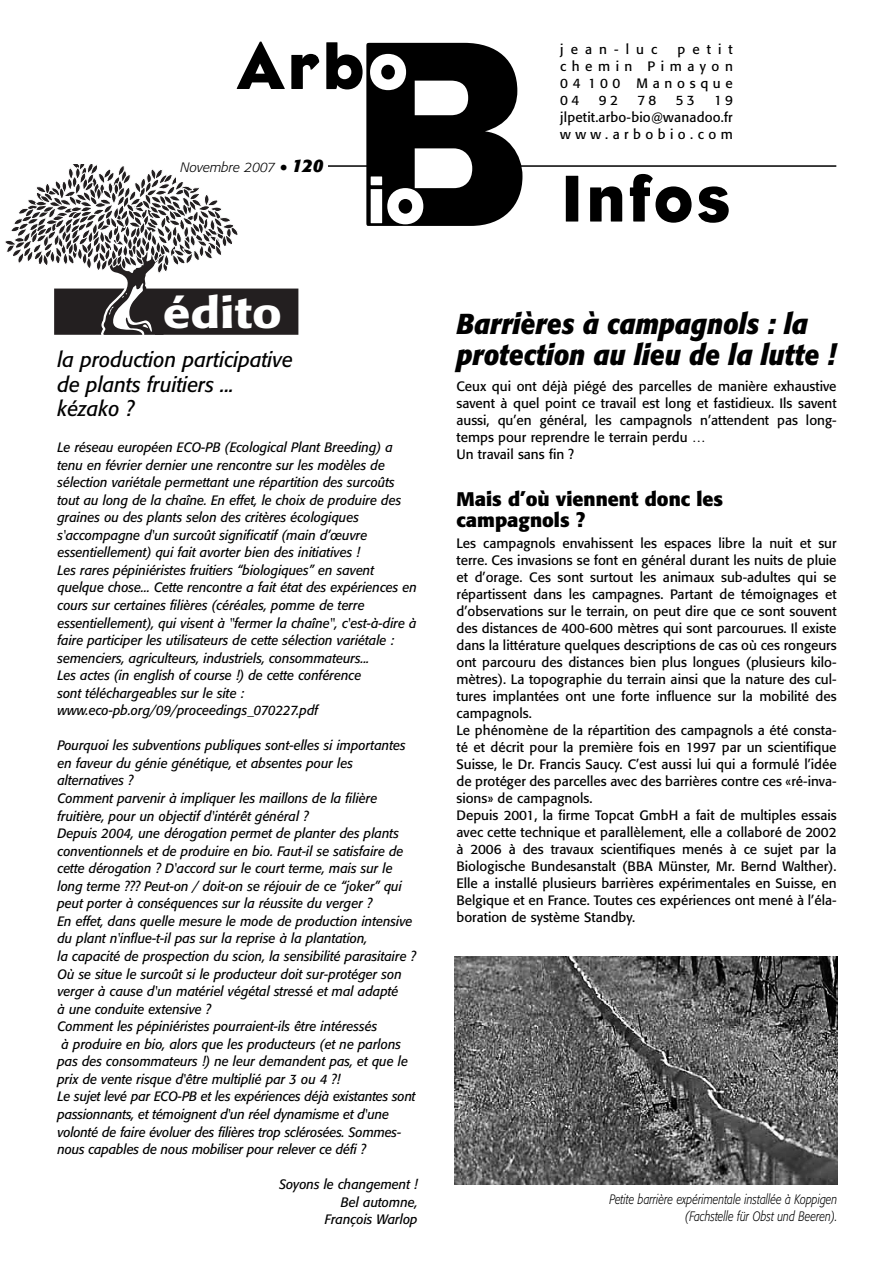
<style>
.page{position:relative;width:893px;height:1263px;background:#fff}
.page>*{position:absolute;margin:0;border:0;box-sizing:border-box;transform-origin:0 0}
.t1{font:270px "Eagle";color:#000}
.t2{font:67.5px/134.1px "Eagle";letter-spacing:.04em;color:#000;text-align:right}
.t3{font:500 42.15px "Formata";color:#fff;scale:1.17 1}
.t4{font:italic 700 28.5px/30.9px "Formata";color:#000;scale:.9 1}
.t5{font:italic 21px/24.8px "Formata";color:#000;scale:.95 1}
.t6{font:700 19.5px/21px "Formata";color:#000}
.t7{font:italic 13.5px/17.5px "Formata";color:#000;scale:.95 1}
.t8{font:13.5px/17px "Formata";color:#000;text-align:justify}
.t9{font:italic 300 13.5px/16.6px "Formata";color:#000;text-align:right;scale:.8 1}
.t10{font:italic 300 13.5px "Formata";color:#000}
.s1{color:#fff}
.s2{font-size:24px}
.s3{font-weight:700;font-size:18px}
</style>
<div class="page">
<svg style="left:5px;top:165px;width:293px;height:170px"></svg>
<hr style="left:327px;top:165px;width:64px;height:2px;background:#000">
<hr style="left:518px;top:165px;width:318px;height:2px;background:#000">
<div style="left:176px;top:151px;width:151px;height:30px;background:#fff"></div>
<img style="left:454px;top:956px;width:384px;height:228px">
<h2 class="t2" style="left:237px;top:-1px;width:190px">Arb<span class="s1">o io</span></h2>
<h1 class="t1" style="left:346px;top:-25px;width:187px">B</h1>
<p class="t10" style="left:181px;top:161px;width:144px">Novembre 2007 <span class="s2">•</span> <span class="s3">120</span></p>
<p class="t8" style="left:560px;top:42px;width:99px">jean-luc</p>
<p class="t8" style="left:560px;top:42px;width:174px;text-indent:117px">petit chemin Pimayon 04 100 Manosque 0 4</p>
<p class="t8" style="left:560px;top:93px;width:174px;text-indent:154px">19 jlpetit.arbo-bio@wanadoo.fr www.arbobio.com</p>
<p class="t8" style="left:599px;top:93px;width:21px">9 2</p>
<p class="t8" style="left:638px;top:93px;width:20px">78</p>
<p class="t8" style="left:676px;top:93px;width:20px">53</p>
<h2 class="t2" style="left:561px;top:131px;width:171px">Infos</h2>
<h3 class="t3" style="left:163px;top:295px;width:103px">édito</h3>
<h3 class="t5" style="left:57px;top:349px;width:249px">la production participative de plants fruitiers ... kézako ?</h3>
<p class="t7" style="left:57px;top:439px;width:380px">Le réseau européen ECO-PB (Ecological Plant Breeding) a tenu en février dernier une rencontre sur les modèles de sélection variétale permettant une répartition des surcoûts tout au long de la chaîne. En effet, le choix de produire des graines ou des plants selon des critères écologiques s'accompagne d'un surcoût significatif (main d’œuvre essentiellement) qui fait avorter bien des initiatives !<br>Les rares pépiniéristes fruitiers “biologiques” en savent quelque chose... Cette rencontre a fait état des expériences en cours sur certaines filières (céréales, pomme de terre essentiellement), qui visent à "fermer la chaîne", c'est-à-dire à faire participer les utilisateurs de cette sélection variétale : semenciers, agriculteurs, industriels, consommateurs...<br>Les actes (in english of course !) de cette conférence<br>sont téléchargeables sur le site : www.eco-pb.org/09/proceedings_070227.pdf</p>
<p class="t7" style="left:57px;top:738px;width:368px">Pourquoi les subventions publiques sont-elles si importantes</p>
<p class="t7" style="left:57px;top:755px;width:313px">en faveur du génie génétique, et absentes pour les</p>
<p class="t7" style="left:57px;top:773px;width:81px">alternatives ?</p>
<p class="t7" style="left:57px;top:790px;width:338px">Comment parvenir à impliquer les maillons de la filière</p>
<p class="t7" style="left:57px;top:808px;width:266px">fruitière, pour un objectif d'intérêt général ?</p>
<p class="t7" style="left:57px;top:826px;width:361px">Depuis 2004, une dérogation permet de planter des plants</p>
<p class="t7" style="left:57px;top:843px;width:366px">conventionnels et de produire en bio. Faut-il se satisfaire de</p>
<p class="t7" style="left:57px;top:861px;width:354px">cette dérogation ? D'accord sur le court terme, mais sur le</p>
<p class="t7" style="left:57px;top:878px;width:364px">long terme ??? Peut-on / doit-on se réjouir de ce “joker” qui</p>
<p class="t7" style="left:57px;top:896px;width:333px">peut porter à conséquences sur la réussite du verger ?</p>
<p class="t7" style="left:57px;top:913px;width:375px">En effet, dans quelle mesure le mode de production intensive</p>
<p class="t7" style="left:57px;top:931px;width:328px">du plant n'influe-t-il pas sur la reprise à la plantation,</p>
<p class="t7" style="left:57px;top:948px;width:379px">la capacité de prospection du scion, la sensibilité parasitaire ?</p>
<p class="t7" style="left:57px;top:966px;width:364px">Où se situe le surcoût si le producteur doit sur-protéger son</p>
<p class="t7" style="left:57px;top:983px;width:361px">verger à cause d'un matériel végétal stressé et mal adapté</p>
<p class="t7" style="left:57px;top:1001px;width:163px">à une conduite extensive ?</p>
<p class="t7" style="left:57px;top:1019px;width:338px">Comment les pépiniéristes pourraient-ils être intéressés</p>
<p class="t7" style="left:62px;top:1036px;width:359px">à produire en bio, alors que les producteurs (et ne parlons</p>
<p class="t7" style="left:57px;top:1054px;width:370px">pas des consommateurs !) ne leur demandent pas, et que le</p>
<p class="t7" style="left:57px;top:1071px;width:299px">prix de vente risque d'être multiplié par 3 ou 4 ?!</p>
<p class="t7" style="left:57px;top:1089px;width:379px">Le sujet levé par ECO-PB et les expériences déjà existantes sont</p>
<p class="t7" style="left:57px;top:1106px;width:351px">passionnants, et témoignent d'un réel dynamisme et d'une</p>
<p class="t7" style="left:57px;top:1124px;width:363px">volonté de faire évoluer des filières trop sclérosées. Sommes-</p>
<p class="t7" style="left:57px;top:1141px;width:326px">nous capables de nous mobiliser pour relever ce défi ?</p>
<p class="t7" style="left:279px;top:1177px;width:147px;text-align:right">Soyons le changement !<br>Bel automne,<br>François Warlop</p>
<h3 class="t4" style="left:456px;top:311px;width:423px">Barrières à campagnols : la protection au lieu de la lutte !</h3>
<p class="t8" style="left:456px;top:379px;width:382px;text-align:left">Ceux qui ont déjà piégé des parcelles de manière exhaustive savent à quel point ce travail est long et fastidieux. Ils savent aussi, qu’en général, les campagnols n’attendent pas long&shy;temps pour reprendre le terrain perdu …<br>Un travail sans fin ?</p>
<h3 class="t6" style="left:456px;top:490px;width:268px">Mais d’où viennent donc les campagnols ?</h3>
<p class="t8" style="left:456px;top:536px;width:382px;text-align:left">Les campagnols envahissent les espaces libre la nuit et sur terre. Ces invasions se font en général durant les nuits de pluie et d’orage. Ces sont surtout les animaux sub-adultes qui se répartissent dans les campagnes. Partant de témoignages et d’observations sur le terrain, on peut dire que ce sont souvent des distances de 400-600 mètres qui sont parcourues. Il existe dans la littérature quelques descriptions de cas où ces rongeurs ont parcouru des distances bien plus longues (plusieurs kilo&shy;mètres). La topographie du terrain ainsi que la nature des cul&shy;tures implantées ont une forte influence sur la mobilité des campagnols.<br>Le phénomène de la répartition des campagnols a été consta&shy;té et décrit pour la première fois en 1997 par un scientifique Suisse, le Dr. Francis Saucy. C’est aussi lui qui a formulé l’idée de protéger des parcelles avec des barrières contre ces «ré-inva&shy;sions» de campagnols.<br>Depuis 2001, la firme Topcat GmbH a fait de multiples essais avec cette technique et parallèlement, elle a collaboré de 2002 à 2006 à des travaux scientifiques menés à ce sujet par la Biologische Bundesanstalt (BBA Münster, Mr. Bernd Walther).<br>Elle a installé plusieurs barrières expérimentales en Suisse, en Belgique et en France. Toutes ces expériences ont mené à l’éla&shy;boration de système Standby.</p>
<p class="t9" style="left:609px;top:1192px;width:287px">Petite barrière expérimentale installée à Koppigen (Fachstelle für Obst und Beeren).</p>
</div>
